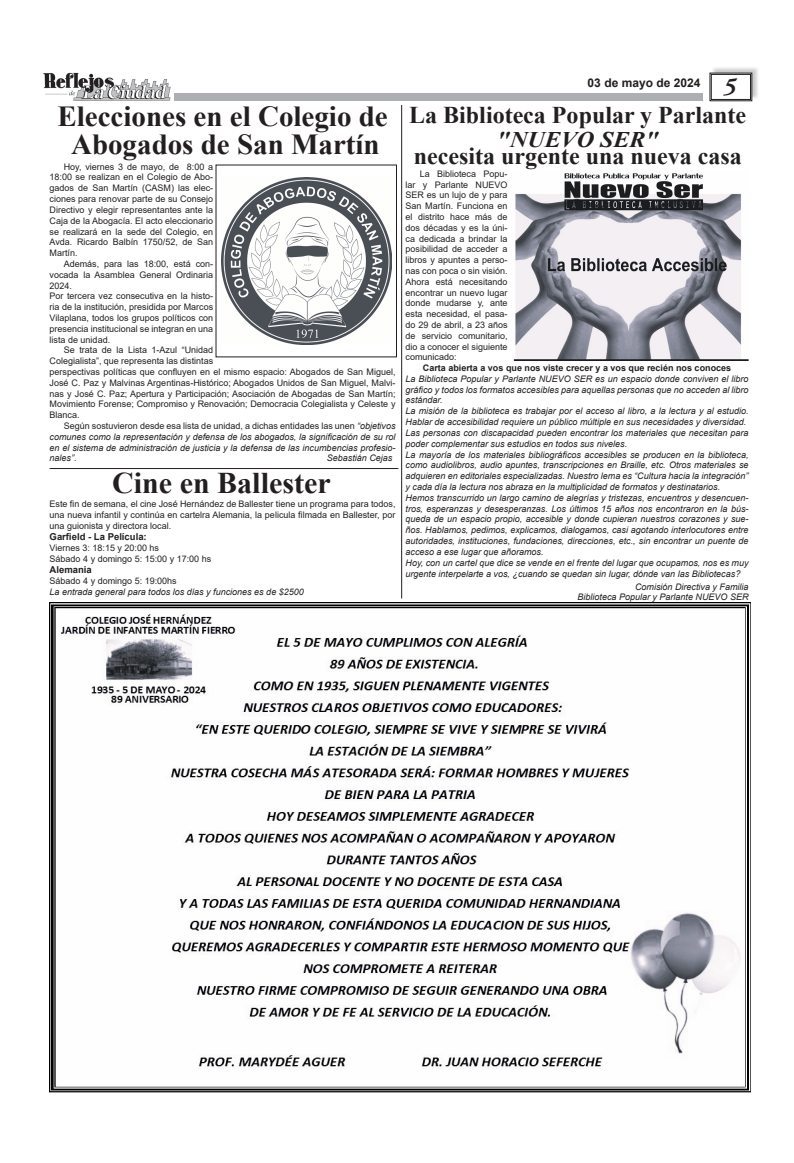
<style>
.page{position:relative;width:794px;height:1163px;background:#fff}
.page>*{position:absolute;margin:0;border:0;box-sizing:border-box;transform-origin:0 0}
.t1{font:700 30px "Times New Roman";color:#231f20}
.t2{font:700 29px "Times New Roman";color:#231f20}
.t3{font:700 24px "Times New Roman";color:#231f20}
.t4{font:italic 700 24px "Adobe Garamond Pro";color:#231f20}
.t5{font:italic 700 22.3px "Times New Roman";color:#231f20;scale:1.08 1}
.t6{font:700 12px "Arial";color:#231f20}
.t7{font:700 9.5px "Arial";color:#231f20}
.t8{font:italic 9px/10.8px "Arial";color:#231f20;text-align:justify}
.t9{font:9px/10.8px "Arial";color:#231f20;text-align:justify}
.t10{font:700 9px "Arial";color:#231f20}
.s1{font-style:normal}
.s2{font-size:9.2px}
</style>
<div class="page">
<div style="left:711px;top:65px;width:48px;height:35px;background:#231f20;opacity:.23"></div>
<svg style="left:709px;top:72px;width:43px;height:29px"></svg>
<div style="left:711px;top:74px;width:40px;height:26px;border:1px solid #231f20"></div>
<div style="left:174px;top:93px;width:528px;height:8px;background:#aeafb3"></div>
<img style="left:43px;top:72px;width:127px;height:29px">
<img style="left:50px;top:602px;width:701px;height:489px">
<hr style="left:401px;top:105px;width:1px;height:493px;background:#231f20">
<img style="left:221px;top:177px;width:171px;height:167px">
<img style="left:513px;top:173px;width:235px;height:187px">
<hr style="left:50px;top:468px;width:348px;height:1px;background:#231f20">
<p class="t2" style="left:57px;top:95px;width:332px">Elecciones en el Colegio de</p>
<p class="t2" style="left:71px;top:123px;width:310px">Abogados de San Martín</p>
<p class="t9" style="left:50px;top:161px;width:165px;text-indent:14px">Hoy, viernes 3 de mayo, de 8:00 a 18:00 se realizan en el Colegio de Abo&shy;gados de San Martín (CASM) las elec&shy;ciones para renovar parte de su Consejo Directivo y elegir representantes ante la Caja de la Abogacía. El acto eleccionario se realizará en la sede del Colegio, en Avda. Ricardo Balbín 1750/52, de San Martín.</p>
<p class="t9" style="left:50px;top:258px;width:165px;text-indent:14px">Además, para las 18:00, está con&shy;vocada la Asamblea General Ordinaria 2024.</p>
<p class="t9" style="left:50px;top:291px;width:165px">Por tercera vez consecutiva en la histo&shy;ria de la institución, presidida por Marcos Vilaplana, todos los grupos políticos con presencia institucional se integran en una lista de unidad.</p>
<p class="t9" style="left:50px;top:345px;width:347px;text-align:left;text-indent:14px">Se trata de la Lista 1-Azul “Unidad<br>Colegialista”, que representa las distintas<br>perspectivas políticas que confluyen en el mismo espacio: Abogados de San Miguel, José C. Paz y Malvinas Argentinas-Histórico; Abogados Unidos de San Miguel, Malvi&shy;nas y José C. Paz; Apertura y Participación; Asociación de Abogadas de San Martín; Movimiento Forense; Compromiso y Renovación; Democracia Colegialista y Celeste y Blanca.</p>
<p class="t8" style="left:50px;top:420px;width:347px;text-indent:14px"><span class="s1">Según sostuvieron desde esa lista de unidad, a dichas entidades las unen</span> “objetivos comunes como la representación y defensa de los abogados, la significación de su rol en el sistema de administración de justicia y la defensa de las incumbencias profesio&shy;nales”<span class="s1">.</span></p>
<p class="t8" style="left:327px;top:453px;width:67px">Sebastián Cejas</p>
<p class="t1" style="left:112px;top:461px;width:220px">Cine en Ballester</p>
<p class="t9" style="left:50px;top:498px;width:347px">Este fin de semana, el cine José Hernández de Ballester tiene un programa para todos, una nueva infantil y continúa en cartelra Alemania, la pelicula filmada en Ballester, por una guionista y directora local.</p>
<p class="t7" style="left:50px;top:530px;width:99px">Garfield - La Película:</p>
<p class="t9" style="left:50px;top:542px;width:111px">Viernes 3: 18:15 y 20:00 hs</p>
<p class="t9" style="left:50px;top:553px;width:163px">Sábado 4 y domingo 5: 15:00 y 17:00 hs</p>
<p class="t7" style="left:50px;top:563px;width:44px">Alemania</p>
<p class="t9" style="left:50px;top:575px;width:129px">Sábado 4 y domingo 5: 19:00hs</p>
<p class="t8" style="left:50px;top:586px;width:256px">La entrada general para todos los días y funciones es de $2500</p>
<p class="t6" style="left:587px;top:74px;width:114px">03 de mayo de 2024</p>
<p class="t4" style="left:723px;top:72px;width:14px">5</p>
<p class="t3" style="left:409px;top:97px;width:338px">La Biblioteca Popular y Parlante</p>
<p class="t5" style="left:497px;top:124px;width:152px">"NUEVO SER"</p>
<p class="t3" style="left:414px;top:138px;width:329px">necesita urgente una nueva casa</p>
<p class="t9" style="left:405px;top:168px;width:104px;text-indent:14px">La Biblioteca Popu&shy;lar y Parlante NUEVO SER es un lujo de y para San Martín. Funciona en el distrito hace más de dos décadas y es la úni&shy;ca dedicada a brindar la posibilidad de acceder a libros y apuntes a perso&shy;nas con poca o sin visión.<br>Ahora está necesitando encontrar un nuevo lugar donde mudarse y, ante esta necesidad, el pasa&shy;do 29 de abril, a 23 años de servicio comunitario, dio a conocer el siguiente comunicado:</p>
<p class="t10" style="left:423px;top:361px;width:310px">Carta abierta a vos que nos viste crecer y a vos que recién nos conoces</p>
<p class="t8" style="left:405px;top:373px;width:344px">La Biblioteca Popular y Parlante NUEVO SER es un espacio donde conviven el libro gráfico y todos los formatos accesibles para aquellas personas que no acceden al libro estándar.</p>
<p class="t8" style="left:405px;top:406px;width:345px">La misión de la biblioteca es trabajar por el acceso al libro, a la lectura y al estudio.<br>Hablar de accesibilidad requiere un público múltiple en sus necesidades y diversidad.</p>
<p class="t8" style="left:405px;top:427px;width:344px">Las personas con discapacidad pueden encontrar los materiales que necesitan para poder complementar sus estudios en todos sus niveles.</p>
<p class="t8" style="left:405px;top:449px;width:344px">La mayoría de los materiales bibliográficos accesibles se producen en la biblioteca, como audiolibros, audio apuntes, transcripciones en Braille, etc. Otros materiales se adquieren en editoriales especializadas. Nuestro lema es “Cultura hacia la integración” y cada día la lectura nos abraza en la multiplicidad de formatos y destinatarios.</p>
<p class="t8" style="left:405px;top:492px;width:345px">Hemos transcurrido un largo camino de alegrías y tristezas, encuentros y desencuen&shy;tros, esperanzas y desesperanzas. Los últimos 15 años nos encontraron en la bús&shy;queda de un espacio propio, accesible y donde cupieran nuestros corazones y sue&shy;ños. Hablamos, pedimos, explicamos, dialogamos, casi agotando interlocutores entre autoridades, instituciones, fundaciones, direcciones, etc., sin encontrar un puente de acceso a ese lugar que añoramos.</p>
<p class="t8" style="left:405px;top:557px;width:344px">Hoy, con un cartel que dice se vende en el frente del lugar que ocupamos, nos es muy urgente interpelarte a vos, ¿cuando se quedan sin lugar, dónde van las Bibliotecas<span class="s2">?</span></p>
<p class="t8" style="left:635px;top:581px;width:115px">Comisión Directiva y Familia</p>
<p class="t8" style="left:577px;top:591px;width:173px">Biblioteca Popular y Parlante NUEVO SER</p>
</div>
